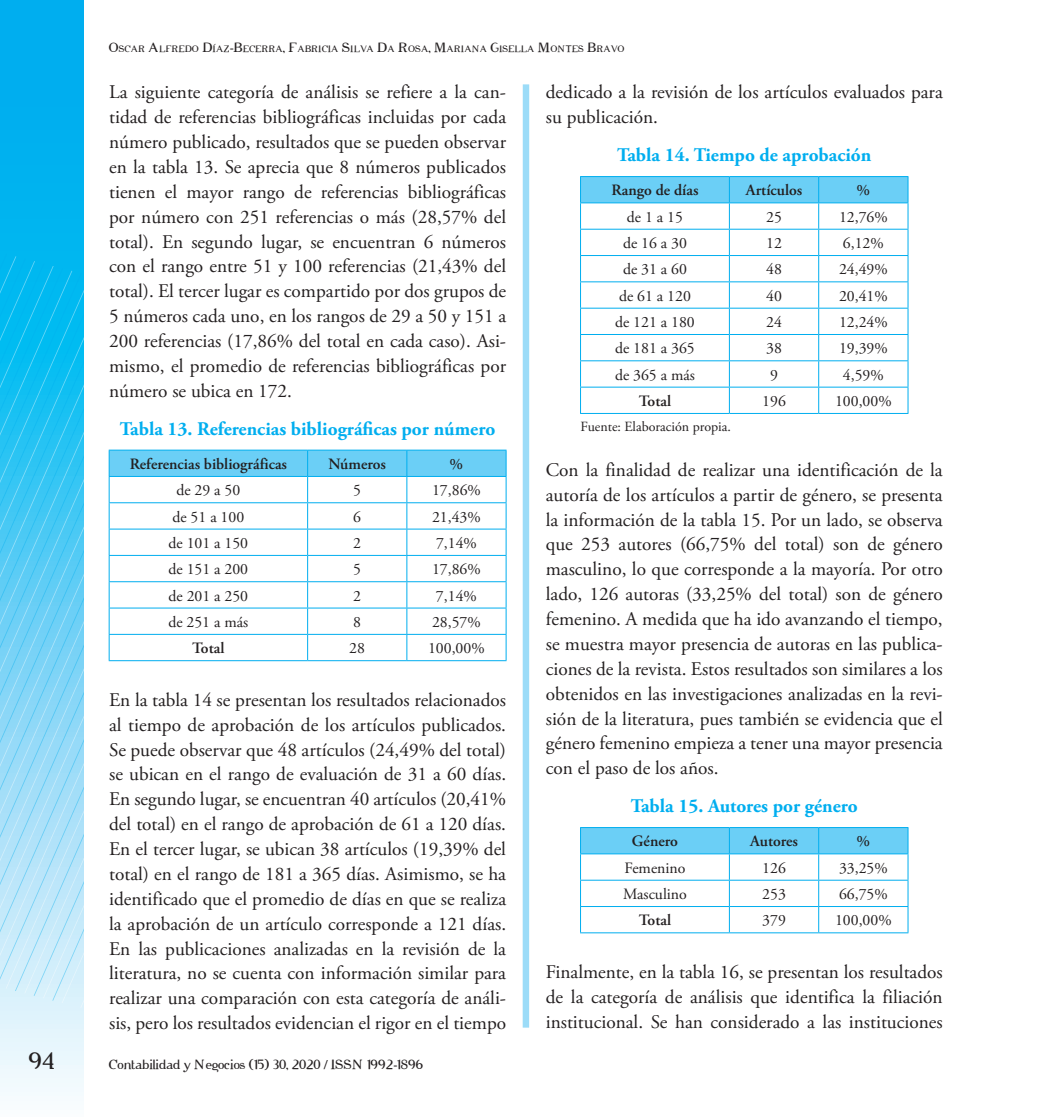
<style>
.page{position:relative;width:1042px;height:1117px;background:#fff}
.page>*{position:absolute;margin:0;border:0;box-sizing:border-box;transform-origin:0 0}
.t1{font:21.88px "Cipher";color:#231f20}
.t2{font:19.25px/24.8px "Adobe Garamond Pro";color:#231f20;text-align:justify}
.t3{font:700 19.25px "Adobe Garamond Pro";color:#00aeef}
.t4{font:15.75px "Adobe Garamond Pro";color:#231f20}
.t5{font:600 15.75px "Adobe Garamond Pro";color:#231f20}
.t6{font:14px "Adobe Garamond Pro";color:#231f20}
.t7{font:12.25px "Cipher";color:#231f20}
.t8{font:8.58px "Cipher";color:#231f20}
.s1{font-size:12.25px}
</style>
<div class="page">
<svg style="left:0;top:0;width:84px;height:1096px;background:#39c3f2"></svg>
<svg style="left:0;top:254px;width:63px;height:19px"></svg>
<svg style="left:0;top:326px;width:84px;height:660px;background:#6ed2f5"></svg>
<svg style="left:15px;top:331px;width:69px;height:659px;background:#71d3f6"></svg>
<svg style="left:34px;top:335px;width:50px;height:660px;background:#73d3f6"></svg>
<svg style="left:52px;top:340px;width:32px;height:660px;background:#76d4f6"></svg>
<div style="left:523px;top:84px;width:6px;height:943px;background:#9cdcf8"></div>
<hr style="left:109px;top:449px;width:199px;height:1px;background:#00aeef">
<hr style="left:308px;top:449px;width:99px;height:1px;background:#00aeef">
<hr style="left:407px;top:449px;width:99px;height:1px;background:#00aeef">
<svg style="left:109px;top:450px;width:398px;height:210px"></svg>
<hr style="left:109px;top:660px;width:199px;height:1px;background:#00aeef">
<hr style="left:308px;top:660px;width:99px;height:1px;background:#00aeef">
<hr style="left:407px;top:660px;width:99px;height:1px;background:#00aeef">
<svg style="left:580px;top:176px;width:328px;height:237px"></svg>
<hr style="left:580px;top:413px;width:149px;height:1px;background:#00aeef">
<hr style="left:729px;top:413px;width:90px;height:1px;background:#00aeef">
<hr style="left:819px;top:413px;width:89px;height:1px;background:#00aeef">
<hr style="left:580px;top:826px;width:149px;height:1px;background:#00aeef">
<hr style="left:729px;top:826px;width:90px;height:1px;background:#00aeef">
<hr style="left:819px;top:826px;width:89px;height:1px;background:#00aeef">
<svg style="left:580px;top:827px;width:328px;height:105px"></svg>
<hr style="left:580px;top:932px;width:149px;height:1px;background:#00aeef">
<hr style="left:729px;top:932px;width:90px;height:1px;background:#00aeef">
<hr style="left:819px;top:932px;width:89px;height:1px;background:#00aeef">
<p class="t8" style="left:109px;top:43px;width:516px"><span class="s1">O</span>SCAR <span class="s1">A</span>LFREDO <span class="s1">D</span>ÍAZ<span class="s1">-B</span>ECERRA<span class="s1">, F</span>ABRICIA <span class="s1">S</span>ILVA <span class="s1">D</span>A <span class="s1">R</span>OSA<span class="s1">, M</span>ARIANA <span class="s1">G</span>ISELLA <span class="s1">M</span>ONTES <span class="s1">B</span>RAVO</p>
<p class="t2" style="left:109px;top:80px;width:398px">La siguiente categoría de análisis se refiere a la can&shy;tidad de referencias bibliográficas incluidas por cada número publicado, resultados que se pueden observar en la tabla 13. Se aprecia que 8 números publicados tienen el mayor rango de referencias bibliográficas por número con 251 referencias o más (28,57% del total). En segundo lugar, se encuentran 6 números con el rango entre 51 y 100 referencias (21,43% del total). El tercer lugar es compartido por dos grupos de 5 números cada uno, en los rangos de 29 a 50 y 151 a 200 referencias (17,86% del total en cada caso). Asi&shy;mismo, el promedio de referencias bibliográficas por número se ubica en 172.</p>
<p class="t3" style="left:120px;top:417px;width:377px">Tabla 13. Referencias bibliográficas por número</p>
<p class="t5" style="left:130px;top:455px;width:159px">Referencias bibliográficas</p>
<p class="t5" style="left:328px;top:455px;width:59px">Números</p>
<p class="t5" style="left:450px;top:455px;width:15px">%</p>
<p class="t4" style="left:176px;top:481px;width:65px">de 29 a 50</p>
<p class="t4" style="left:353px;top:481px;width:9px">5</p>
<p class="t4" style="left:432px;top:481px;width:50px">17,86%</p>
<p class="t4" style="left:172px;top:507px;width:73px">de 51 a 100</p>
<p class="t4" style="left:353px;top:507px;width:9px">6</p>
<p class="t4" style="left:432px;top:507px;width:50px">21,43%</p>
<p class="t4" style="left:168px;top:533px;width:81px">de 101 a 150</p>
<p class="t4" style="left:353px;top:533px;width:9px">2</p>
<p class="t4" style="left:436px;top:533px;width:42px">7,14%</p>
<p class="t4" style="left:168px;top:559px;width:81px">de 151 a 200</p>
<p class="t4" style="left:353px;top:559px;width:9px">5</p>
<p class="t4" style="left:432px;top:559px;width:50px">17,86%</p>
<p class="t4" style="left:168px;top:586px;width:81px">de 201 a 250</p>
<p class="t4" style="left:353px;top:586px;width:9px">2</p>
<p class="t4" style="left:436px;top:586px;width:42px">7,14%</p>
<p class="t4" style="left:168px;top:612px;width:81px">de 251 a más</p>
<p class="t4" style="left:353px;top:612px;width:9px">8</p>
<p class="t4" style="left:432px;top:612px;width:50px">28,57%</p>
<p class="t5" style="left:192px;top:639px;width:34px">Total</p>
<p class="t4" style="left:349px;top:638px;width:17px">28</p>
<p class="t4" style="left:428px;top:638px;width:58px">100,00%</p>
<p class="t2" style="left:109px;top:687px;width:398px">En la tabla 14 se presentan los resultados relacionados al tiempo de aprobación de los artículos publicados.<br>Se puede observar que 48 artículos (24,49% del total) se ubican en el rango de evaluación de 31 a 60 días.<br>En segundo lugar, se encuentran 40 artículos (20,41% del total) en el rango de aprobación de 61 a 120 días.<br>En el tercer lugar, se ubican 38 artículos (19,39% del total) en el rango de 181 a 365 días. Asimismo, se ha identificado que el promedio de días en que se realiza la aprobación de un artículo corresponde a 121 días.<br>En las publicaciones analizadas en la revisión de la literatura, no se cuenta con información similar para realizar una comparación con esta categoría de análi&shy;sis, pero los resultados evidencian el rigor en el tiempo</p>
<p class="t2" style="left:546px;top:80px;width:398px">dedicado a la revisión de los artículos evaluados para su publicación.</p>
<p class="t3" style="left:617px;top:144px;width:256px">Tabla 14. Tiempo de aprobación</p>
<p class="t5" style="left:611px;top:181px;width:89px">Rango de días</p>
<p class="t5" style="left:746px;top:181px;width:58px">Artículos</p>
<p class="t5" style="left:856px;top:181px;width:15px">%</p>
<p class="t4" style="left:627px;top:207px;width:58px">de 1 a 15</p>
<p class="t4" style="left:766px;top:207px;width:17px">25</p>
<p class="t4" style="left:839px;top:207px;width:50px">12,76%</p>
<p class="t4" style="left:623px;top:233px;width:65px">de 16 a 30</p>
<p class="t4" style="left:766px;top:233px;width:17px">12</p>
<p class="t4" style="left:843px;top:233px;width:42px">6,12%</p>
<p class="t4" style="left:623px;top:260px;width:65px">de 31 a 60</p>
<p class="t4" style="left:766px;top:260px;width:17px">48</p>
<p class="t4" style="left:839px;top:260px;width:50px">24,49%</p>
<p class="t4" style="left:619px;top:286px;width:73px">de 61 a 120</p>
<p class="t4" style="left:766px;top:286px;width:17px">40</p>
<p class="t4" style="left:839px;top:286px;width:50px">20,41%</p>
<p class="t4" style="left:615px;top:312px;width:81px">de 121 a 180</p>
<p class="t4" style="left:766px;top:312px;width:17px">24</p>
<p class="t4" style="left:839px;top:312px;width:50px">12,24%</p>
<p class="t4" style="left:615px;top:339px;width:81px">de 181 a 365</p>
<p class="t4" style="left:766px;top:339px;width:17px">38</p>
<p class="t4" style="left:839px;top:339px;width:50px">19,39%</p>
<p class="t4" style="left:615px;top:365px;width:81px">de 365 a más</p>
<p class="t4" style="left:770px;top:365px;width:9px">9</p>
<p class="t4" style="left:843px;top:365px;width:42px">4,59%</p>
<p class="t5" style="left:639px;top:392px;width:34px">Total</p>
<p class="t4" style="left:762px;top:391px;width:25px">196</p>
<p class="t4" style="left:835px;top:391px;width:58px">100,00%</p>
<p class="t6" style="left:580px;top:418px;width:152px">Fuente: Elaboración propia.</p>
<p class="t2" style="left:546px;top:458px;width:398px">Con la finalidad de realizar una identificación de la autoría de los artículos a partir de género, se presenta la información de la tabla 15. Por un lado, se observa que 253 autores (66,75% del total) son de género masculino, lo que corresponde a la mayoría. Por otro lado, 126 autoras (33,25% del total) son de género femenino. A medida que ha ido avanzando el tiempo, se muestra mayor presencia de autoras en las publica&shy;ciones de la revista. Estos resultados son similares a los obtenidos en las investigaciones analizadas en la revi&shy;sión de la literatura, pues también se evidencia que el género femenino empieza a tener una mayor presencia con el paso de los años.</p>
<p class="t3" style="left:631px;top:794px;width:228px">Tabla 15. Autores por género</p>
<p class="t5" style="left:632px;top:832px;width:48px">Género</p>
<p class="t5" style="left:750px;top:832px;width:49px">Autores</p>
<p class="t5" style="left:856px;top:832px;width:15px">%</p>
<p class="t4" style="left:624px;top:858px;width:63px">Femenino</p>
<p class="t4" style="left:762px;top:858px;width:25px">126</p>
<p class="t4" style="left:839px;top:858px;width:50px">33,25%</p>
<p class="t4" style="left:623px;top:884px;width:65px">Masculino</p>
<p class="t4" style="left:762px;top:884px;width:25px">253</p>
<p class="t4" style="left:839px;top:884px;width:50px">66,75%</p>
<p class="t5" style="left:639px;top:911px;width:34px">Total</p>
<p class="t4" style="left:762px;top:910px;width:25px">379</p>
<p class="t4" style="left:835px;top:910px;width:58px">100,00%</p>
<p class="t2" style="left:546px;top:959px;width:398px">Finalmente, en la tabla 16, se presentan los resultados de la categoría de análisis que identifica la filiación institucional. Se han considerado a las instituciones</p>
<p class="t1" style="left:29px;top:1047px;width:28px">94</p>
<p class="t7" style="left:109px;top:1057px;width:316px">Contabilidad y Negocios (15) 30, 2020 / ISSN 1992-1896</p>
</div>
